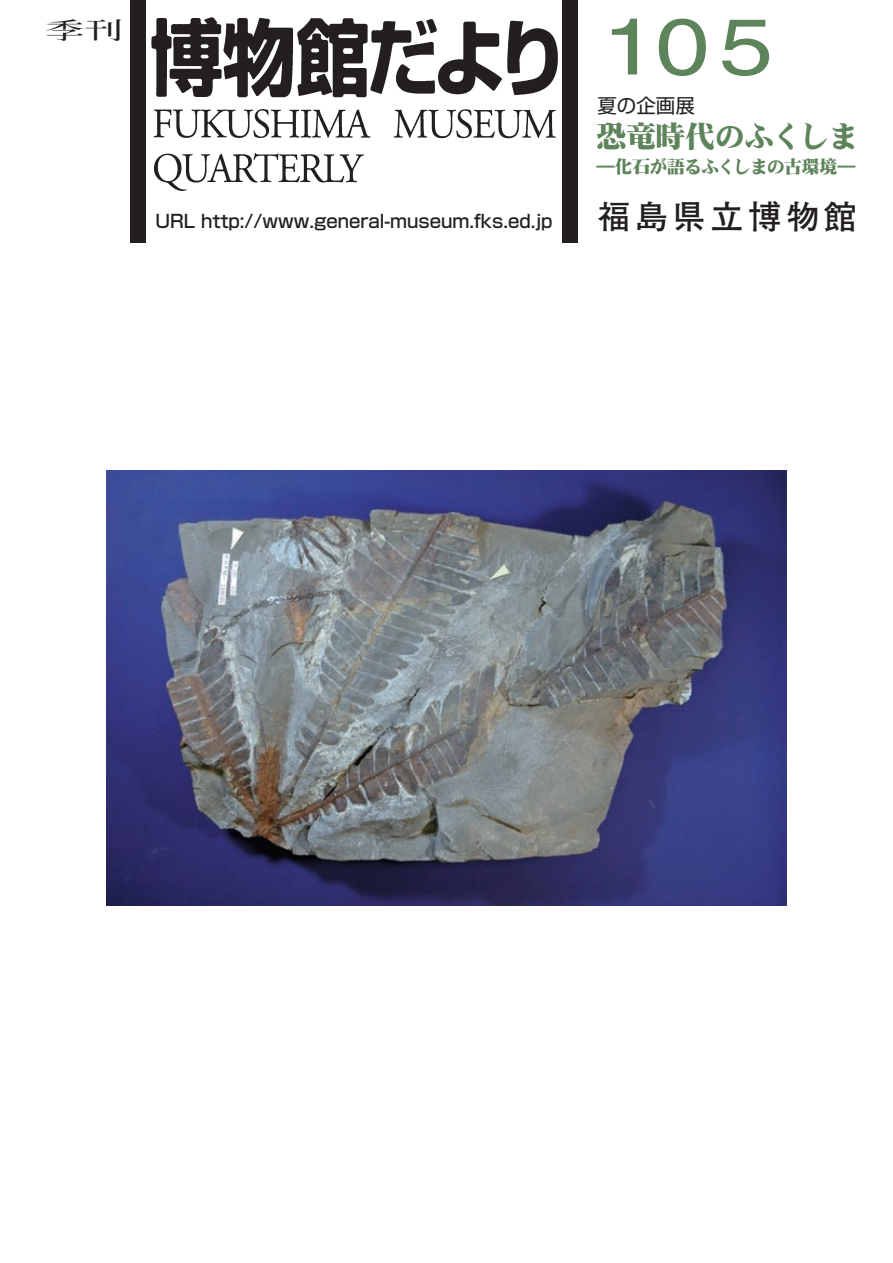
<style>
.page{position:relative;width:893px;height:1263px;background:#fff}
.page>*{position:absolute;margin:0;border:0;box-sizing:border-box;transform-origin:0 0}
.t1{font:79.5px "Helvetica LT Std";color:#5e845b;scale:1.23 1}
.t2{font:700 33px "Futo Go B101 Pro";letter-spacing:.145em;color:#231f20}
.t3{font:30px "DF Mincho Std W12";letter-spacing:-.02em;color:#5e845b}
.t4{font:700 23.4px "Futo Min A101 Pro";color:#231f20;scale:1.67 1}
.t5{font:19.5px "Shin Go Pro";color:#231f20}
.t6{font:500 18px "Shin Go Pro";color:#231f20}
.t7{font:18px "DF Mincho Std W12";letter-spacing:-.04em;color:#5e845b}
</style>
<div class="page">
<div style="left:130px;top:0;width:16px;height:242px;background:#231f20"></div>
<div style="left:562px;top:0;width:16px;height:242px;background:#231f20"></div>
<img style="left:151px;top:17px;width:407px;height:174px">
<img style="left:106px;top:470px;width:681px;height:435px">
<p class="t4" style="left:45px;top:12px;width:48px">季刊</p>
<p class="t6" style="left:155px;top:206px;width:399px">URL http://www.general-museum.fks.ed j p.</p>
<h1 class="t1" style="left:602px;top:0;width:141px">105</h1>
<p class="t5" style="left:597px;top:90px;width:99px">夏の企画展</p>
<h3 class="t3" style="left:596px;top:120px;width:263px">恐竜時代のふくしま</h3>
<p class="t7" style="left:597px;top:157px;width:260px">―化石が語るふくしまの古環境―</p>
<h2 class="t2" style="left:597px;top:190px;width:261px">福島県立博物館</h2>
</div>
